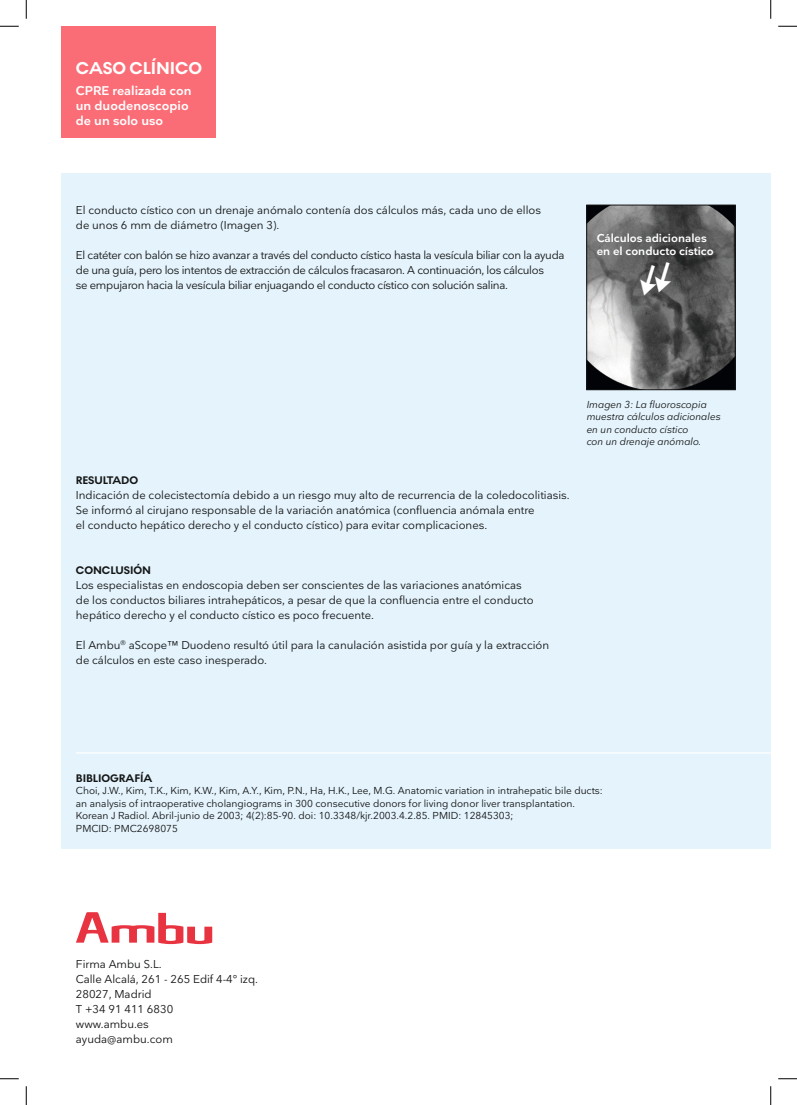
<style>
.page{position:relative;width:797px;height:1105px;background:#fff}
.page>*{position:absolute;margin:0;border:0;box-sizing:border-box;transform-origin:0 0}
.t1{font:700 17.5px "Noir No 1";letter-spacing:-.005em;color:#fff}
.t2{font:600 12.5px/15px "Nationale";color:#fff}
.t3{font:11.25px/15px "Nationale";color:#151616}
.t4{font:11.25px/15px "Nationale";letter-spacing:-.025em;color:#151616}
.t5{font:600 11.25px/12.5px "Nationale";color:#fff}
.t6{font:700 11.25px "Noir No 1";letter-spacing:-.005em;color:#151616}
.t7{font:10px/12.5px "Nationale";color:#151616}
.t8{font:italic 10px/12.5px "Nationale";color:#151616}
</style>
<div class="page">
<div style="left:62px;top:173px;width:708px;height:676px;background:#e4f3fc"></div>
<svg style="left:76px;top:912px;width:136px;height:32px"></svg>
<hr style="left:76px;top:752px;width:694px;height:1px;background:#fff">
<div style="left:62px;top:26px;width:154px;height:112px;background:#fb6d76"></div>
<img style="left:588px;top:207px;width:145px;height:181px">
<div style="left:586px;top:205px;width:149px;height:185px;border:1px solid #151616"></div>
<svg style="left:0;top:25px;width:19px;height:2px"></svg>
<svg style="left:778px;top:25px;width:19px;height:2px"></svg>
<svg style="left:0;top:1078px;width:19px;height:1px"></svg>
<svg style="left:778px;top:1078px;width:19px;height:1px"></svg>
<svg style="left:25px;top:0;width:2px;height:19px"></svg>
<svg style="left:25px;top:1086px;width:2px;height:19px"></svg>
<svg style="left:770px;top:0;width:1px;height:19px"></svg>
<svg style="left:770px;top:1086px;width:1px;height:19px"></svg>
<svg style="left:636px;top:260px;width:40px;height:38px;background:#555"></svg>
<h1 class="t1" style="left:76px;top:55px;width:128px">CASO CLÍNICO</h1>
<p class="t2" style="left:76px;top:83px;width:117px">CPRE realizada con un duodenoscopio de un solo uso</p>
<p class="t3" style="left:76px;top:202px;width:466px">El conducto cístico con un drenaje anómalo contenía dos cálculos más, cada uno de ellos de unos 6 mm de diámetro (Imagen 3).</p>
<p class="t4" style="left:76px;top:247px;width:490px">El catéter con balón se hizo avanzar a través del conducto cístico hasta la vesícula biliar con la ayuda de una guía, pero los intentos de extracción de cálculos fracasaron. A continuación, los cálculos<br>se empujaron hacia la vesícula biliar enjuagando el conducto cístico con solución salina.</p>
<p class="t5" style="left:596px;top:232px;width:118px">Cálculos adicionales en el conducto cístico</p>
<p class="t6" style="left:76px;top:471px;width:64px">RESULTADO</p>
<p class="t3" style="left:76px;top:487px;width:495px">Indicación de colecistectomía debido a un riesgo muy alto de recurrencia de la coledocolitiasis.<br>Se informó al cirujano responsable de la variación anatómica (confluencia anómala entre<br>el conducto hepático derecho y el conducto cístico) para evitar complicaciones.</p>
<p class="t6" style="left:76px;top:561px;width:77px">CONCLUSIÓN</p>
<p class="t3" style="left:76px;top:577px;width:459px">Los especialistas en endoscopia deben ser conscientes de las variaciones anatómicas de los conductos biliares intrahepáticos, a pesar de que la confluencia entre el conducto hepático derecho y el conducto cístico es poco frecuente.</p>
<p class="t3" style="left:76px;top:637px;width:475px">El Ambu<sup>®</sup> aScope™ Duodeno resultó útil para la canulación asistida por guía y la extracción de cálculos en este caso inesperado.</p>
<p class="t8" style="left:586px;top:398px;width:135px">Imagen 3: La fluoroscopia muestra cálculos adicionales en un conducto cístico<br>con un drenaje anómalo.</p>
<p class="t6" style="left:76px;top:769px;width:78px">BIBLIOGRAFÍA</p>
<p class="t7" style="left:76px;top:784px;width:528px">Choi, J.W., Kim, T.K., Kim, K.W., Kim, A.Y., Kim, P.N., Ha, H.K., Lee, M.G. Anatomic variation in intrahepatic bile ducts: an analysis of intraoperative cholangiograms in 300 consecutive donors for living donor liver transplantation.<br>Korean J Radiol. Abril-junio de 2003; 4(2):85-90. doi: 10.3348/kjr.2003.4.2.85. PMID: 12845303;<br>PMCID: PMC2698075</p>
<p class="t3" style="left:76px;top:956px;width:184px">Firma Ambu S.L.<br>Calle Alcalá, 261 - 265 Edif 4-4° izq.<br>28027, Madrid<br>T +34 91 411 6830<br>www.ambu.es<br>ayuda@ambu.com</p>
</div>
